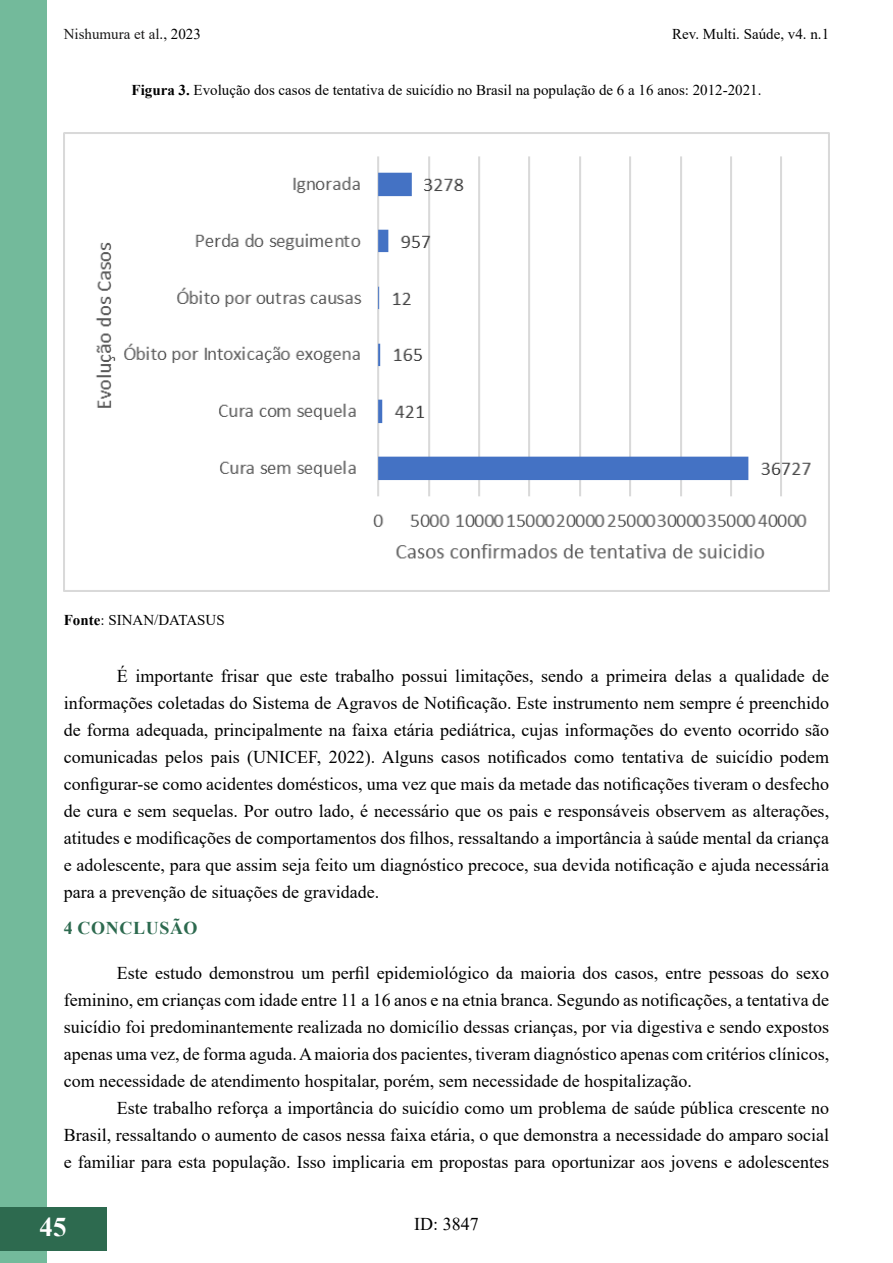
<style>
.page{position:relative;width:893px;height:1263px;background:#fff}
.page>*{position:absolute;margin:0;border:0;box-sizing:border-box;transform-origin:0 0}
.t1{font:700 27px "Times New Roman";color:#fff}
.t2{font:18px/27px "Times New Roman";color:#000;text-align:justify}
.t3{font:700 18px "Times New Roman";letter-spacing:.035em;color:#2d6a4f}
.t4{font:15px "Times New Roman";color:#000}
.t5{font:15px "Times New Roman";color:#181717}
.s1{color:#000}
.s2{font-weight:700}
</style>
<div class="page">
<div style="left:0;top:1px;width:47px;height:1262px;background:#73ba9b"></div>
<div style="left:0;top:1207px;width:106px;height:43px;background:#2d6a4f"></div>
<img style="left:64px;top:132px;width:765px;height:460px">
<p class="t5" style="left:64px;top:24px;width:139px">Nishumura et al<span class="s1">., 2023</span></p>
<p class="t4" style="left:672px;top:24px;width:158px">Rev. Multi. Saúde, v4. n.1</p>
<p class="t4" style="left:132px;top:80px;width:631px"><span class="s2">Figura 3.</span> Evolução dos casos de tentativa de suicídio no Brasil na população de 6 a 16 anos: 2012-2021.</p>
<p class="t4" style="left:64px;top:609px;width:162px"><span class="s2">Fonte</span>: SINAN/DATASUS</p>
<p class="t2" style="left:64px;top:662px;width:767px;text-indent:53px">É importante frisar que este trabalho possui limitações, sendo a primeira delas a qualidade de informações coletadas do Sistema de Agravos de Notificação. Este instrumento nem sempre é preenchido de forma adequada, principalmente na faixa etária pediátrica, cujas informações do evento ocorrido são comunicadas pelos pais (UNICEF, 2022). Alguns casos notificados como tentativa de suicídio podem configurar-se como acidentes domésticos, uma vez que mais da metade das notificações tiveram o desfecho de cura e sem sequelas. Por outro lado, é necessário que os pais e responsáveis observem as alterações, atitudes e modificações de comportamentos dos filhos, ressaltando a importância à saúde mental da criança e adolescente, para que assim seja feito um diagnóstico precoce, sua devida notificação e ajuda necessária para a prevenção de situações de gravidade.</p>
<p class="t3" style="left:64px;top:915px;width:135px">4 CONCLUSÃO</p>
<p class="t2" style="left:64px;top:959px;width:767px;text-indent:53px">Este estudo demonstrou um perfil epidemiológico da maioria dos casos, entre pessoas do sexo feminino, em crianças com idade entre 11 a 16 anos e na etnia branca. Segundo as notificações, a tentativa de suicídio foi predominantemente realizada no domicílio dessas crianças, por via digestiva e sendo expostos apenas uma vez, de forma aguda. A maioria dos pacientes, tiveram diagnóstico apenas com critérios clínicos, com necessidade de atendimento hospitalar, porém, sem necessidade de hospitalização.</p>
<p class="t2" style="left:64px;top:1094px;width:767px;text-indent:53px">Este trabalho reforça a importância do suicídio como um problema de saúde pública crescente no Brasil, ressaltando o aumento de casos nessa faixa etária, o que demonstra a necessidade do amparo social e familiar para esta população. Isso implicaria em propostas para oportunizar aos jovens e adolescentes</p>
<h1 class="t1" style="left:40px;top:1207px;width:28px">45</h1>
<p class="t2" style="left:414px;top:1210px;width:66px">ID: 3847</p>
</div>
